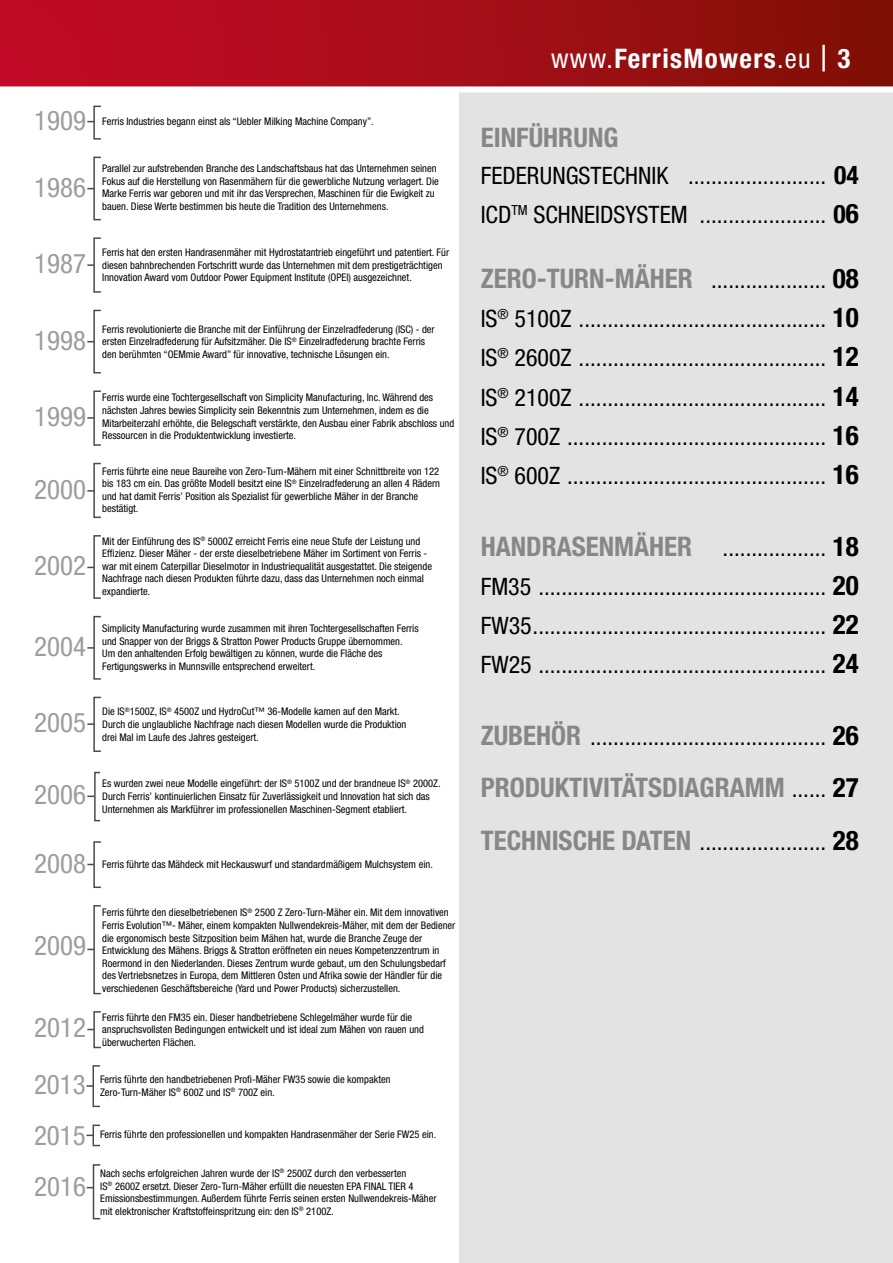
<style>
.page{position:relative;width:893px;height:1263px;background:#fff}
.page>*{position:absolute;margin:0;border:0;box-sizing:border-box;transform-origin:0 0}
.t1{font:condensed 27px "Helvetica Neue LT Std";color:#9d9d9c}
.t2{font:700 condensed 27px "Helvetica Neue LT Std";color:#878787}
.t3{font:700 condensed 27px "Helvetica Neue LT Std";letter-spacing:.05em;color:#fff}
.t4{font:condensed 24px/39.2px "Helvetica Neue LT Std";color:#000;text-align:justify}
.t5{font:condensed 10.5px/12.6px "Helvetica Neue LT Std";color:#000}
.s1{font-weight:400}
.s2{font-weight:400;font-size:36px}
.s3{font-weight:700;font-size:25.5px}
.s4{font-weight:700;font-size:27px}
.s5{font-weight:700;font-size:27px;color:#878787}
.s6{font-weight:400;font-size:24px;color:#000}
.s7{color:#000}
</style>
<div class="page">
<div style="left:459px;top:85px;width:434px;height:1178px;background:#e3e3e3"></div>
<div style="left:0;top:0;width:893px;height:90px;background:linear-gradient(to right,#c70b2a,#821006)"></div>
<div style="left:93px;top:616px;width:9px;height:64px;border:2px solid #4a4a49"></div>
<svg style="left:87px;top:647px;width:7px;height:2px"></svg>
<div style="left:93px;top:697px;width:9px;height:55px;border:2px solid #4a4a49"></div>
<svg style="left:87px;top:723px;width:7px;height:2px"></svg>
<div style="left:94px;top:772px;width:7px;height:49px;border:2px solid #4a4a49"></div>
<svg style="left:87px;top:795px;width:7px;height:2px"></svg>
<div style="left:93px;top:841px;width:9px;height:47px;border:2px solid #4a4a49"></div>
<div style="left:93px;top:1011px;width:9px;height:37px;border:2px solid #4a4a49"></div>
<div style="left:93px;top:905px;width:9px;height:89px;border:2px solid #4a4a49"></div>
<div style="left:93px;top:157px;width:9px;height:63px;border:2px solid #4a4a49"></div>
<div style="left:93px;top:237px;width:9px;height:56px;border:2px solid #4a4a49"></div>
<svg style="left:87px;top:264px;width:7px;height:2px"></svg>
<div style="left:93px;top:310px;width:9px;height:63px;border:2px solid #4a4a49"></div>
<div style="left:93px;top:390px;width:9px;height:56px;border:2px solid #4a4a49"></div>
<svg style="left:87px;top:417px;width:7px;height:2px"></svg>
<div style="left:93px;top:463px;width:9px;height:55px;border:2px solid #4a4a49"></div>
<svg style="left:87px;top:490px;width:7px;height:2px"></svg>
<div style="left:93px;top:535px;width:9px;height:64px;border:2px solid #4a4a49"></div>
<div style="left:93px;top:1065px;width:8px;height:42px;border:2px solid #4a4a49"></div>
<svg style="left:87px;top:1085px;width:6px;height:2px"></svg>
<div style="left:93px;top:1124px;width:8px;height:22px;border:2px solid #4a4a49"></div>
<svg style="left:87px;top:1134px;width:6px;height:2px"></svg>
<div style="left:93px;top:1164px;width:8px;height:55px;border:2px solid #4a4a49"></div>
<svg style="left:0;top:83px;width:893px;height:107px"></svg>
<h1 class="t1" style="left:34px;top:104px;width:53px">1909</h1>
<p class="t5" style="left:102px;top:115px;width:273px">Ferris Industries begann einst als “Uebler Milking Machine Company”.</p>
<h1 class="t1" style="left:34px;top:172px;width:53px">1986</h1>
<p class="t5" style="left:102px;top:162px;width:338px">Parallel zur aufstrebenden Branche des Landschaftsbaus hat das Unternehmen seinen Fokus auf die Herstellung von Rasenmähern für die gewerbliche Nutzung verlagert. Die Marke Ferris war geboren und mit ihr das Versprechen, Maschinen für die Ewigkeit zu bauen. Diese Werte bestimmen bis heute die Tradition des Unternehmens.</p>
<h1 class="t1" style="left:34px;top:248px;width:53px">1987</h1>
<p class="t5" style="left:102px;top:246px;width:348px">Ferris hat den ersten Handrasenmäher mit Hydrostatantrieb eingeführt und patentiert. Für diesen bahnbrechenden Fortschritt wurde das Unternehmen mit dem prestigeträchtigen<br>Innovation Award vom Outdoor Power Equipment Institute (OPEI) ausgezeichnet.</p>
<h1 class="t1" style="left:34px;top:325px;width:53px">1998</h1>
<p class="t5" style="left:102px;top:323px;width:334px">Ferris revolutionierte die Branche mit der Einführung der Einzelradfederung (ISC) - der ersten Einzelradfederung für Aufsitzmäher. Die IS<sup>®</sup> Einzelradfederung brachte Ferris den berühmten “OEMmie Award” für innovative, technische Lösungen ein.</p>
<h1 class="t1" style="left:34px;top:401px;width:53px">1999</h1>
<h1 class="t1" style="left:34px;top:474px;width:53px">2000</h1>
<h1 class="t1" style="left:34px;top:549px;width:53px">2002</h1>
<h1 class="t1" style="left:34px;top:631px;width:53px">2004</h1>
<p class="t5" style="left:102px;top:391px;width:354px">Ferris wurde eine Tochtergesellschaft von Simplicity Manufacturing, Inc. Während des nächsten Jahres bewies Simplicity sein Bekenntnis zum Unternehmen, indem es die Mitarbeiterzahl erhöhte, die Belegschaft verstärkte, den Ausbau einer Fabrik abschloss und Ressourcen in die Produktentwicklung investierte.</p>
<p class="t5" style="left:102px;top:464px;width:339px">Ferris führte eine neue Baureihe von Zero-Turn-Mähern mit einer Schnittbreite von 122 bis 183 cm ein. Das größte Modell besitzt eine IS<sup>®</sup> Einzelradfederung an allen 4 Rädern und hat damit Ferris’ Position als Spezialist für gewerbliche Mäher in der Branche bestätigt.</p>
<p class="t5" style="left:102px;top:534px;width:331px">Mit der Einführung des IS<sup>®</sup> 5000Z erreicht Ferris eine neue Stufe der Leistung und Effizienz. Dieser Mäher - der erste dieselbetriebene Mäher im Sortiment von Ferris - war mit einem Caterpillar Dieselmotor in Industriequalität ausgestattet. Die steigende Nachfrage nach diesen Produkten führte dazu, dass das Unternehmen noch einmal expandierte.</p>
<p class="t5" style="left:102px;top:622px;width:318px">Simplicity Manufacturing wurde zusammen mit ihren Tochtergesellschaften Ferris und Snapper von der Briggs &amp; Stratton Power Products Gruppe übernommen.<br>Um den anhaltenden Erfolg bewältigen zu können, wurde die Fläche des Fertigungswerks in Munnsville entsprechend erweitert.</p>
<h1 class="t1" style="left:34px;top:707px;width:53px">2005</h1>
<p class="t5" style="left:102px;top:705px;width:306px">Die IS<sup>®</sup>1500Z, IS<sup>®</sup> 4500Z und HydroCut™ 36-Modelle kamen auf den Markt.<br>Durch die unglaubliche Nachfrage nach diesen Modellen wurde die Produktion drei Mal im Laufe des Jahres gesteigert.</p>
<h1 class="t1" style="left:34px;top:779px;width:53px">2006</h1>
<p class="t5" style="left:102px;top:777px;width:340px">Es wurden zwei neue Modelle eingeführt: der IS<sup>®</sup> 5100Z und der brandneue IS<sup>®</sup> 2000Z.<br>Durch Ferris’ kontinuierlichen Einsatz für Zuverlässigkeit und Innovation hat sich das<br>Unternehmen als Markführer im professionellen Maschinen-Segment etabliert.</p>
<h1 class="t1" style="left:34px;top:848px;width:53px">2008</h1>
<p class="t5" style="left:102px;top:858px;width:332px">Ferris führte das Mähdeck mit Heckauswurf und standardmäßigem Mulchsystem ein.</p>
<h1 class="t1" style="left:34px;top:930px;width:53px">2009</h1>
<p class="t5" style="left:102px;top:906px;width:355px">Ferris führte den dieselbetriebenen IS<sup>®</sup> 2500 Z Zero-Turn-Mäher ein. Mit dem innovativen Ferris Evolution™- Mäher, einem kompakten Nullwendekreis-Mäher, mit dem der Bediener die ergonomisch beste Sitzposition beim Mähen hat, wurde die Branche Zeuge der Entwicklung des Mähens. Briggs &amp; Stratton eröffneten ein neues Kompetenzzentrum in Roermond in den Niederlanden. Dieses Zentrum wurde gebaut, um den Schulungsbedarf des Vertriebsnetzes in Europa, dem Mittleren Osten und Afrika sowie der Händler für die verschiedenen Geschäftsbereiche (Yard und Power Products) sicherzustellen.</p>
<h1 class="t1" style="left:34px;top:1012px;width:53px">2012</h1>
<p class="t5" style="left:102px;top:1011px;width:323px">Ferris führte den FM35 ein. Dieser handbetriebene Schlegelmäher wurde für die anspruchsvollsten Bedingungen entwickelt und ist ideal zum Mähen von rauen und überwucherten Flächen.</p>
<h1 class="t1" style="left:34px;top:1068px;width:53px">2013</h1>
<p class="t5" style="left:100px;top:1073px;width:292px">Ferris führte den handbetriebenen Profi-Mäher FW35 sowie die kompakten<br>Zero-Turn-Mäher IS<sup>®</sup> 600Z und IS<sup>®</sup> 700Z ein.</p>
<h1 class="t1" style="left:34px;top:1119px;width:53px">2015</h1>
<p class="t5" style="left:100px;top:1128px;width:338px">Ferris führte den professionellen und kompakten Handrasenmäher der Serie FW25 ein.</p>
<h1 class="t1" style="left:34px;top:1170px;width:53px">2016</h1>
<p class="t5" style="left:100px;top:1167px;width:338px">Nach sechs erfolgreichen Jahren wurde der IS<sup>®</sup> 2500Z durch den verbesserten<br>IS<sup>®</sup> 2600Z ersetzt. Dieser Zero-Turn-Mäher erfüllt die neuesten EPA FINAL TIER 4<br>Emissionsbestimmungen. Außerdem führte Ferris seinen ersten Nullwendekreis-Mäher mit elektronischer Kraftstoffeinspritzung ein: den IS<sup>®</sup> 2100Z.</p>
<h1 class="t3" style="left:551px;top:42px;width:301px"><span class="s1">www.</span>FerrisMowers<span class="s1">.eu</span> <span class="s2">|</span> 3</h1>
<h1 class="t2" style="left:481px;top:121px;width:139px">EINFÜHRUNG</h1>
<h2 class="t4" style="left:481px;top:156px;width:380px">FEDERUNGSTECHNIK ........................ <span class="s3">04<br></span>ICD<sup>TM</sup> SCHNEIDSYSTEM ...................... <span class="s3">0</span><span class="s4">6</span></h2>
<p class="t4" style="left:481px;top:260px;width:380px"><span class="s5">ZERO-TURN-MÄHER</span> .................... <span class="s4">08<br></span>IS<sup>®</sup> 5100Z ........................................... <span class="s4">10<br></span>IS<sup>®</sup> 2600Z ........................................... <span class="s4">12<br></span>IS<sup>®</sup> 2100Z ........................................... <span class="s4">14<br></span>IS<sup>®</sup> 700Z ............................................. <span class="s4">16<br></span>IS<sup>®</sup> 600Z ............................................. <span class="s4">16</span></p>
<p class="t4" style="left:481px;top:527px;width:380px"><span class="s5">HANDRASENMÄHER</span> .................. <span class="s4">18<br></span>FM35 .................................................. <span class="s4">20<br></span>FW35................................................... <span class="s4">22<br></span>FW25 .................................................. <span class="s4">24</span></p>
<h2 class="t4" style="left:481px;top:716px;width:380px"><span class="s5">ZUBEHÖR</span> ......................................... <span class="s4">26</span></h2>
<h1 class="t2" style="left:481px;top:771px;width:380px">PRODUKTIVITÄTSDIAGRAMM <span class="s6">......</span> <span class="s7">27</span></h1>
<h2 class="t4" style="left:481px;top:822px;width:380px"><span class="s5">TECHNISCHE DATEN</span> ...................... <span class="s4">28</span></h2>
</div>
